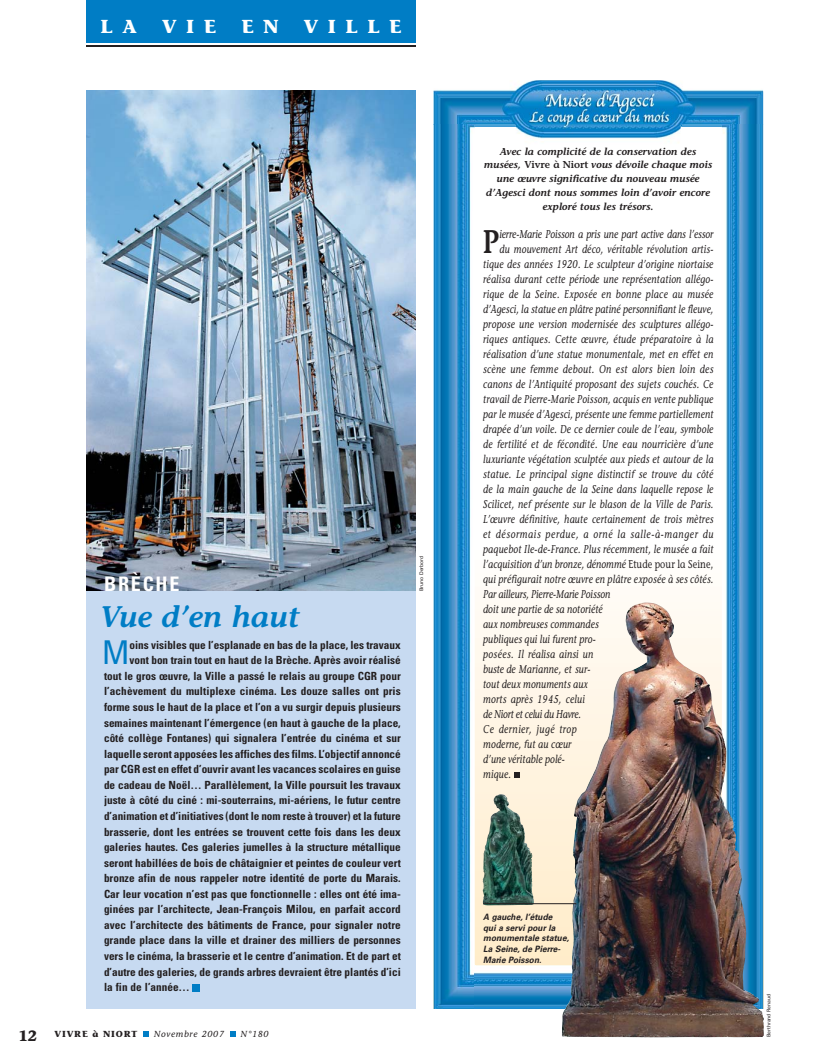
<style>
.page{position:relative;width:815px;height:1063px;background:#fff}
.page>*{position:absolute;margin:0;border:0;box-sizing:border-box;transform-origin:0 0}
.t1{font:condensed 32.75px "Univers";color:#007dc5}
.t2{font:600 32.62px "Stone Informal";color:#231f20;scale:.8 1}
.t3{font:italic 600 29.75px "Stone Informal";color:#007dc5}
.t4{font:700 condensed 20px "Univers";letter-spacing:.09em;color:#fff}
.t5{font:700 18.75px "Stone Informal";letter-spacing:.505em;color:#fff}
.t6{font:italic 11.25px "Stone Informal";letter-spacing:.03em;color:#231f20;scale:.8 1}
.t7{font:700 condensed 11.25px "Univers";color:#231f20}
.t8{font:italic 11.25px "Stone Informal";color:#231f20;scale:.8 1}
.t9{font:italic 11.25px "Stone Informal";letter-spacing:.075em;color:#231f20;scale:.8 1}
.t10{font:italic 11.25px "Stone Informal";letter-spacing:-.015em;color:#231f20;scale:.8 1}
.t11{font:italic 11.25px "Stone Informal";letter-spacing:.06em;color:#231f20;scale:.8 1}
.t12{font:italic 600 10px/13.8px "Stone Informal";color:#231f20;text-align:center}
.t13{font:italic 700 8.75px/10.6px "Univers";letter-spacing:.005em;color:#231f20;scale:.95 1}
.t14{font:italic 8.75px "Stone Informal";letter-spacing:.085em;color:#231f20}
.t15{font:700 8.75px "Stone Informal";letter-spacing:.095em;color:#231f20}
.t16{font:5px "Univers";color:#231f20}
.s1{font-size:15px}
.s2{font-style:normal}
</style>
<div class="page">
<img style="left:86px;top:0;width:678px;height:1038px">
<h3 class="t5" style="left:101px;top:20px;width:38px">L A</h3>
<h3 class="t5" style="left:162px;top:20px;width:55px">VIE</h3>
<h3 class="t5" style="left:241px;top:20px;width:39px">E N</h3>
<h3 class="t5" style="left:304px;top:20px;width:99px">VILLE</h3>
<h3 class="t4" style="left:104px;top:577px;width:77px">BRÈCHE</h3>
<h3 class="t3" style="left:101px;top:605px;width:201px">Vue d’en haut</h3>
<h1 class="t1" style="left:102px;top:640px;width:29px">M</h1>
<p class="t7" style="left:129px;top:640px;width:273px">oins visibles que l’esplanade en bas de la place, les travaux</p>
<p class="t7" style="left:129px;top:656px;width:273px">vont bon train tout en haut de la Brèche. Après avoir réalisé</p>
<p class="t7" style="left:104px;top:671px;width:298px">tout le gros œuvre, la Ville a passé le relais au groupe CGR pour</p>
<p class="t7" style="left:104px;top:687px;width:298px">l’achèvement du multiplexe cinéma. Les douze salles ont pris</p>
<p class="t7" style="left:104px;top:703px;width:298px">forme sous le haut de la place et l’on a vu surgir depuis plusieurs</p>
<p class="t7" style="left:104px;top:718px;width:298px">semaines maintenant l’émergence (en haut à gauche de la place,</p>
<p class="t7" style="left:104px;top:734px;width:298px">côté collège Fontanes) qui signalera l’entrée du cinéma et sur</p>
<p class="t7" style="left:104px;top:749px;width:298px">laquelle seront apposées les affiches des films. L’objectif annoncé</p>
<p class="t7" style="left:104px;top:765px;width:298px">par CGR est en effet d’ouvrir avant les vacances scolaires en guise</p>
<p class="t7" style="left:104px;top:780px;width:298px">de cadeau de Noël… Parallèlement, la Ville poursuit les travaux</p>
<p class="t7" style="left:104px;top:796px;width:298px">juste à côté du ciné : mi-souterrains, mi-aériens, le futur centre</p>
<p class="t7" style="left:104px;top:811px;width:298px">d’animation et d’initiatives (dont le nom reste à trouver) et la future</p>
<p class="t7" style="left:104px;top:827px;width:298px">brasserie, dont les entrées se trouvent cette fois dans les deux</p>
<p class="t7" style="left:104px;top:843px;width:298px">galeries hautes. Ces galeries jumelles à la structure métallique</p>
<p class="t7" style="left:104px;top:858px;width:298px">seront habillées de bois de châtaignier et peintes de couleur vert</p>
<p class="t7" style="left:104px;top:874px;width:298px">bronze afin de nous rappeler notre identité de porte du Marais.</p>
<p class="t7" style="left:104px;top:889px;width:298px">Car leur vocation n’est pas que fonctionnelle : elles ont été ima-</p>
<p class="t7" style="left:104px;top:905px;width:298px">ginées par l’architecte, Jean-François Milou, en parfait accord</p>
<p class="t7" style="left:104px;top:920px;width:298px">avec l’architecte des bâtiments de France, pour signaler notre</p>
<p class="t7" style="left:104px;top:936px;width:298px">grande place dans la ville et drainer des milliers de personnes</p>
<p class="t7" style="left:104px;top:951px;width:298px">vers le cinéma, la brasserie et le centre d’animation. Et de part et</p>
<p class="t7" style="left:104px;top:967px;width:298px">d’autre des galeries, de grands arbres devraient être plantés d’ici</p>
<p class="t7" style="left:104px;top:983px;width:87px">la fin de l’année…</p>
<p class="t15" style="left:18px;top:1030px;width:121px"><span class="s1">12</span> VIVRE à NIORT</p>
<p class="t14" style="left:154px;top:1030px;width:72px">Novembre 2007</p>
<p class="t14" style="left:241px;top:1030px;width:29px">N°180</p>
<p class="t16" style="left:419px;top:591px;width:37px;rotate:-90deg">Bruno Derbord</p>
<p class="t12" style="left:484px;top:145px;width:230px">Avec la complicité de la conservation des musées, <span class="s2">Vivre à Niort</span> vous dévoile chaque mois une œuvre significative du nouveau musée d’Agesci dont nous sommes loin d’avoir encore exploré tous les trésors.</p>
<h2 class="t2" style="left:482px;top:229px;width:23px">P</h2>
<p class="t8" style="left:499px;top:229px;width:269px">ierre-Marie Poisson a pris une part active dans l’essor</p>
<p class="t6" style="left:499px;top:244px;width:269px">du mouvement Art déco, véritable révolution artis-</p>
<p class="t6" style="left:483px;top:259px;width:289px">tique des années 1920. Le sculpteur d’origine niortaise</p>
<p class="t6" style="left:483px;top:274px;width:289px">réalisa durant cette période une représentation allégo-</p>
<p class="t6" style="left:483px;top:289px;width:289px">rique de la Seine. Exposée en bonne place au musée</p>
<p class="t6" style="left:483px;top:304px;width:289px">d’Agesci, la statue en plâtre patiné personnifiant le fleuve,</p>
<p class="t6" style="left:483px;top:319px;width:289px">propose une version modernisée des sculptures allégo-</p>
<p class="t6" style="left:483px;top:334px;width:289px">riques antiques. Cette œuvre, étude préparatoire à la</p>
<p class="t6" style="left:483px;top:349px;width:289px">réalisation d’une statue monumentale, met en effet en</p>
<p class="t6" style="left:483px;top:364px;width:289px">scène une femme debout. On est alors bien loin des</p>
<p class="t6" style="left:483px;top:379px;width:289px">canons de l’Antiquité proposant des sujets couchés. Ce</p>
<p class="t6" style="left:483px;top:394px;width:289px">travail de Pierre-Marie Poisson, acquis en vente publique</p>
<p class="t6" style="left:483px;top:409px;width:289px">par le musée d’Agesci, présente une femme partiellement</p>
<p class="t6" style="left:483px;top:424px;width:289px">drapée d’un voile. De ce dernier coule de l’eau, symbole</p>
<p class="t6" style="left:483px;top:439px;width:289px">de fertilité et de fécondité. Une eau nourricière d’une</p>
<p class="t6" style="left:483px;top:454px;width:289px">luxuriante végétation sculptée aux pieds et autour de la</p>
<p class="t6" style="left:483px;top:469px;width:289px">statue. Le principal signe distinctif se trouve du côté</p>
<p class="t6" style="left:483px;top:484px;width:289px">de la main gauche de la Seine dans laquelle repose le</p>
<p class="t6" style="left:483px;top:499px;width:289px">Scilicet, nef présente sur le blason de la Ville de Paris.</p>
<p class="t6" style="left:483px;top:514px;width:289px">L’œuvre définitive, haute certainement de trois mètres</p>
<p class="t9" style="left:483px;top:529px;width:289px">et désormais perdue, a orné la salle-à-manger du</p>
<p class="t6" style="left:483px;top:544px;width:289px">paquebot Ile-de-France. Plus récemment, le musée a fait</p>
<p class="t6" style="left:483px;top:559px;width:289px">l’acquisition d’un bronze, dénommé <span class="s2">Etude pour la Seine,</span></p>
<p class="t6" style="left:483px;top:574px;width:289px">qui préfigurait notre œuvre en plâtre exposée à ses côtés.</p>
<p class="t8" style="left:483px;top:589px;width:160px">Par ailleurs, Pierre-Marie Poisson</p>
<p class="t6" style="left:483px;top:604px;width:151px">doit une partie de sa notoriété</p>
<p class="t6" style="left:483px;top:619px;width:146px">aux nombreuses commandes</p>
<p class="t6" style="left:483px;top:634px;width:142px">publiques qui lui furent pro-</p>
<p class="t6" style="left:483px;top:649px;width:139px">posées. Il réalisa ainsi un</p>
<p class="t6" style="left:483px;top:664px;width:136px">buste de Marianne, et sur-</p>
<p class="t6" style="left:483px;top:679px;width:132px">tout deux monuments aux</p>
<p class="t6" style="left:483px;top:694px;width:129px">morts après 1945, celui</p>
<p class="t10" style="left:483px;top:709px;width:124px">de Niort et celui du Havre.</p>
<p class="t11" style="left:483px;top:724px;width:119px">Ce dernier, jugé trop</p>
<p class="t6" style="left:483px;top:739px;width:112px">moderne, fut au cœur</p>
<p class="t6" style="left:483px;top:754px;width:104px">d’une véritable polé-</p>
<p class="t6" style="left:483px;top:769px;width:36px">mique.</p>
<p class="t13" style="left:483px;top:912px;width:92px">A gauche, l’étude<br>qui a servi pour la monumentale statue,<br>La Seine, de Pierre-<br>Marie Poisson.</p>
<p class="t16" style="left:767px;top:1037px;width:45px;rotate:-90deg">Berthrand Renaud</p>
</div>
